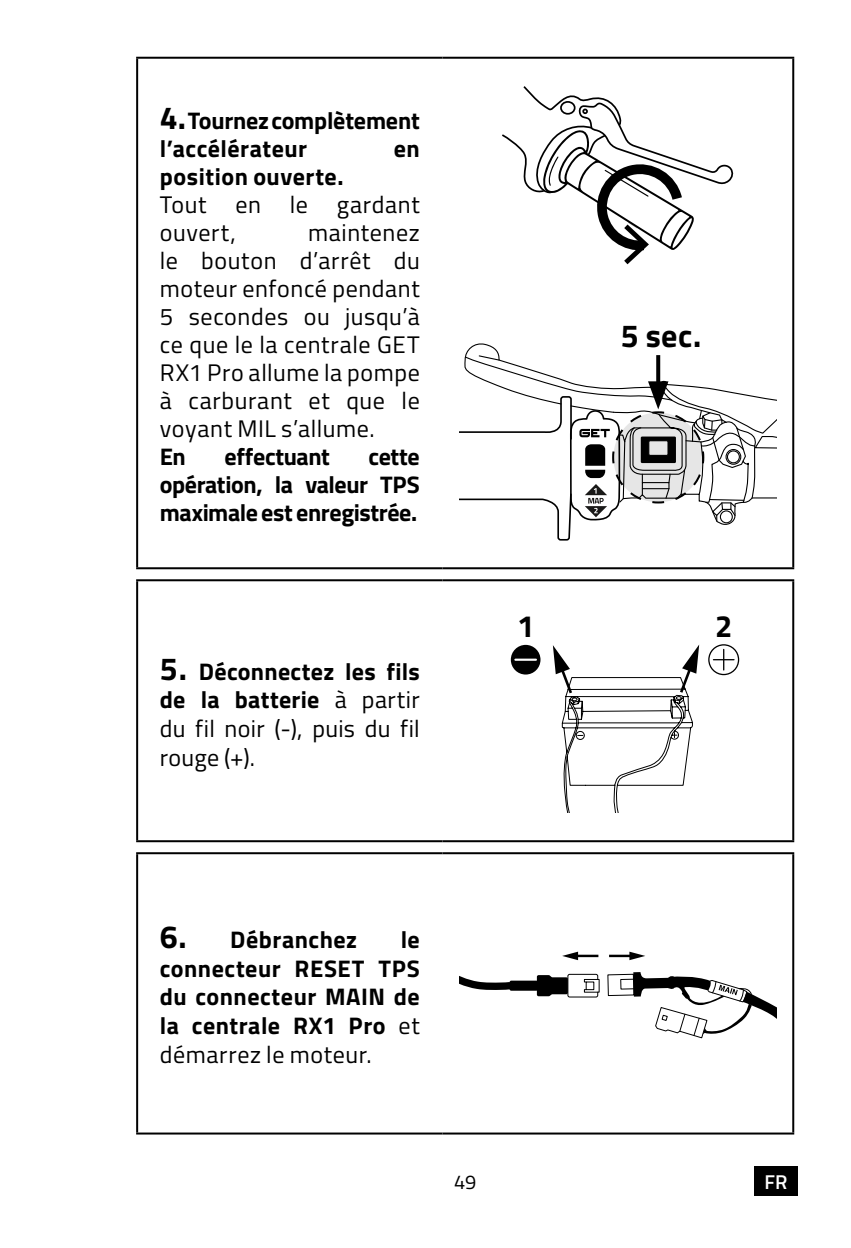
<style>
.page{position:relative;width:851px;height:1248px;background:#fff}
.page>*{position:absolute;margin:0;border:0;box-sizing:border-box;transform-origin:0 0}
.t1{font:700 32px "Titillium";color:#000}
.t2{font:700 30.8px "Titillium";color:#000}
.t3{font:24px/28px "Titillium";letter-spacing:.025em;color:#000;text-align:justify}
.t4{font:700 24px/28.8px "Titillium";letter-spacing:.015em;color:#000;text-align:justify}
.t5{font:700 24px/28px "Titillium";letter-spacing:-.005em;color:#000}
.t6{font:700 24px "Titillium";letter-spacing:-.015em;color:#000}
.t7{font:20px "Titillium";color:#000}
.t8{font:600 20px "Titillium";color:#fff}
.s1{font-size:32px}
.s2{font-weight:700;font-size:32px}
.s3{font-weight:700}
.s4{font-weight:400}
</style>
<div class="page">
<div style="left:754px;top:1166px;width:43px;height:29px;background:#000"></div>
<hr style="left:136px;top:57px;width:306px;height:2px;background:#000">
<hr style="left:136px;top:59px;width:2px;height:508px;background:#000">
<hr style="left:442px;top:57px;width:352px;height:2px;background:#000">
<hr style="left:792px;top:59px;width:2px;height:508px;background:#000">
<hr style="left:136px;top:567px;width:306px;height:2px;background:#000">
<hr style="left:442px;top:567px;width:352px;height:2px;background:#000">
<hr style="left:136px;top:579px;width:306px;height:2px;background:#000">
<hr style="left:136px;top:581px;width:2px;height:259px;background:#000">
<hr style="left:442px;top:579px;width:352px;height:2px;background:#000">
<hr style="left:792px;top:581px;width:2px;height:259px;background:#000">
<hr style="left:136px;top:840px;width:306px;height:2px;background:#000">
<hr style="left:442px;top:840px;width:352px;height:2px;background:#000">
<hr style="left:136px;top:852px;width:306px;height:2px;background:#000">
<hr style="left:136px;top:854px;width:2px;height:278px;background:#000">
<hr style="left:442px;top:852px;width:352px;height:2px;background:#000">
<hr style="left:792px;top:854px;width:2px;height:278px;background:#000">
<hr style="left:136px;top:1132px;width:306px;height:2px;background:#000">
<hr style="left:442px;top:1132px;width:352px;height:2px;background:#000">
<svg style="left:502px;top:86px;width:232px;height:178px"></svg>
<svg style="left:552px;top:645px;width:147px;height:167px"></svg>
<div style="left:510px;top:644px;width:30px;height:30px;background:#000;border-radius:50%"></div>
<hr style="left:515px;top:658px;width:21px;height:2px;background:#fff">
<div style="left:708px;top:644px;width:31px;height:31px;border:1px solid #000;border-radius:50%"></div>
<svg style="left:713px;top:649px;width:20px;height:21px"></svg>
<div style="left:620px;top:978px;width:14px;height:11px;border:1px solid #000"></div>
<svg style="left:633px;top:972px;width:143px;height:66px"></svg>
<div style="left:607px;top:973px;width:27px;height:22px;border:1px solid #000"></div>
<div style="left:567px;top:973px;width:31px;height:24px;border:1px solid #000;border-radius:2px"></div>
<svg style="left:583px;top:978px;width:17px;height:15px"></svg>
<svg style="left:537px;top:975px;width:30px;height:21px"></svg>
<div style="left:509px;top:980px;width:29px;height:10px;background:#000;border-radius:2px"></div>
<svg style="left:459px;top:976px;width:58px;height:15px"></svg>
<hr style="left:575px;top:954px;width:23px;height:3px;background:#000">
<svg style="left:562px;top:951px;width:16px;height:9px"></svg>
<hr style="left:609px;top:954px;width:23px;height:3px;background:#000">
<svg style="left:629px;top:951px;width:16px;height:9px"></svg>
<svg style="left:459px;top:343px;width:317px;height:198px"></svg>
<p class="t5" style="left:160px;top:105px;width:261px"><span class="s1">4.</span> Tournez complètement l’accélérateur</p>
<p class="t4" style="left:393px;top:133px;width:28px">en</p>
<p class="t4" style="left:160px;top:161px;width:185px">position ouverte.</p>
<p class="t3" style="left:160px;top:189px;width:261px">Tout en le gardant ouvert,</p>
<p class="t3" style="left:160px;top:217px;width:261px;text-indent:148px">maintenez le bouton d’arrêt du moteur enfoncé pendant 5 secondes ou jusqu’à ce que le la centrale GET RX1 Pro allume la pompe à carburant et que le voyant MIL s’allume.</p>
<p class="t4" style="left:160px;top:441px;width:28px">En</p>
<p class="t6" style="left:224px;top:438px;width:107px">effectuant</p>
<p class="t4" style="left:160px;top:441px;width:261px;text-indent:209px">cette opération, la valeur TPS maximale est enregistrée.</p>
<p class="t3" style="left:160px;top:655px;width:261px"><span class="s2">5.</span> <span class="s3">Déconnectez les fils de la batterie</span> à partir du fil noir (-), puis du fil rouge (+).</p>
<h1 class="t1" style="left:620px;top:312px;width:82px">5 sec.</h1>
<p class="t2" style="left:517px;top:602px;width:19px">1</p>
<p class="t2" style="left:715px;top:602px;width:19px">2</p>
<p class="t4" style="left:160px;top:923px;width:199px"><span class="s1">6.</span> Débranchez</p>
<p class="t4" style="left:160px;top:923px;width:261px;text-indent:241px">le connecteur RESET TPS du connecteur MAIN de la centrale RX1 Pro <span class="s4">et démarrez le moteur.</span></p>
<p class="t7" style="left:454px;top:1166px;width:24px">49</p>
<p class="t8" style="left:764px;top:1166px;width:25px">FR</p>
</div>
